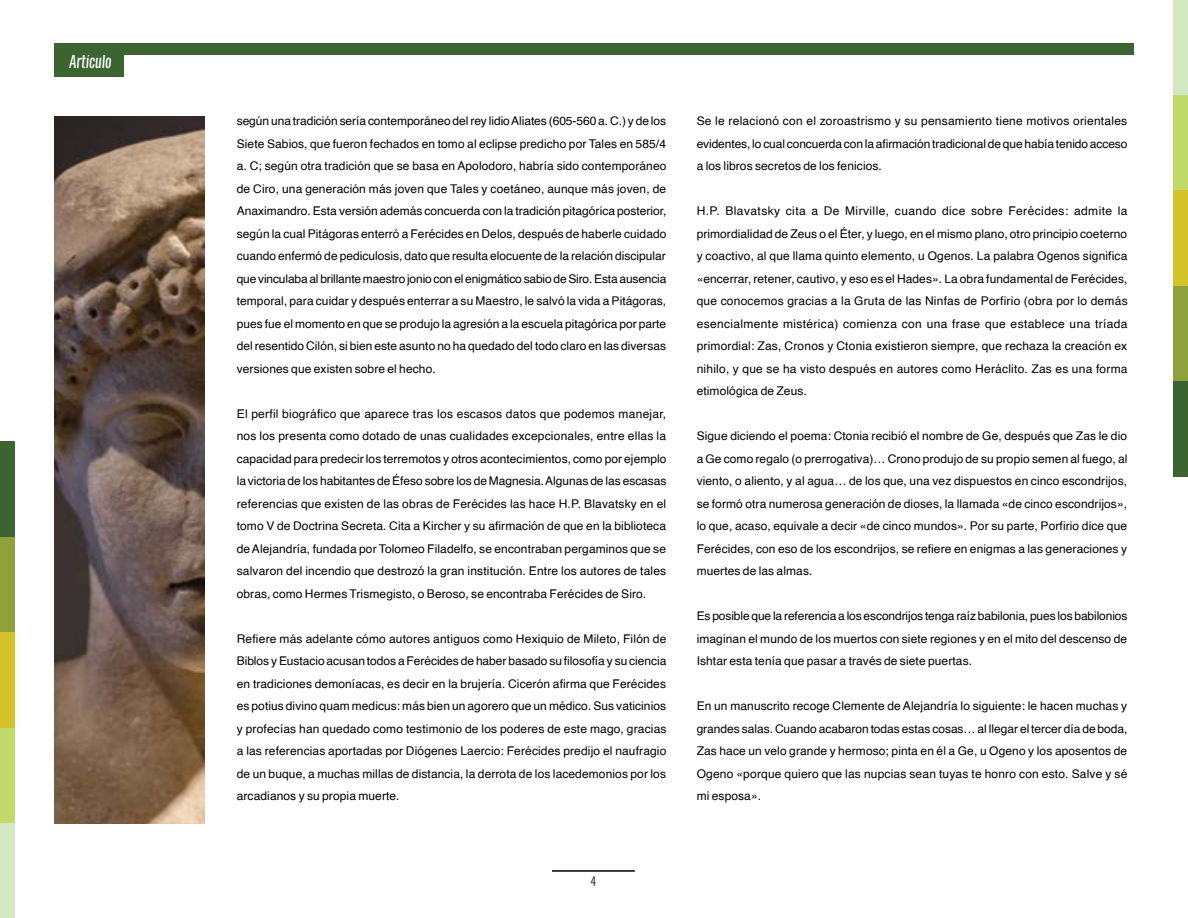
<style>
.page{position:relative;width:1188px;height:918px;background:#fff}
.page>*{position:absolute;margin:0;border:0;box-sizing:border-box;transform-origin:0 0}
.t1{font:italic 17.7px "Oswald";color:#fff;scale:.85 1}
.t2{font:12px/22.5px "Helvetica";letter-spacing:.01em;color:#000;text-align:justify}
.t3{font:300 12px "Oswald";color:#182329}
</style>
<div class="page">
<img style="left:54px;top:116px;width:151px;height:708px">
<div style="left:54px;top:55px;width:69px;height:22px;background:#3b6430"></div>
<div style="left:54px;top:43px;width:1080px;height:12px;background:#3b6430"></div>
<hr style="left:552px;top:870px;width:83px;height:2px;background:#000">
<div style="left:0;top:823px;width:15px;height:95px;background:#d2e8c3"></div>
<div style="left:0;top:727px;width:15px;height:96px;background:#c1da6a"></div>
<div style="left:0;top:632px;width:15px;height:95px;background:#d4c329"></div>
<div style="left:0;top:537px;width:15px;height:95px;background:#8ea13b"></div>
<div style="left:0;top:441px;width:15px;height:96px;background:#3b6430"></div>
<div style="left:1173px;top:0;width:15px;height:95px;background:#d2e8c3"></div>
<div style="left:1173px;top:95px;width:15px;height:96px;background:#c1da6a"></div>
<div style="left:1173px;top:191px;width:15px;height:95px;background:#d4c329"></div>
<div style="left:1173px;top:286px;width:15px;height:95px;background:#8ea13b"></div>
<div style="left:1173px;top:381px;width:15px;height:96px;background:#3b6430"></div>
<h1 class="t1" style="left:69px;top:48px;width:51px">Artículo</h1>
<p class="t2" style="left:237px;top:110px;width:431px">según una tradición sería contemporáneo del rey lidio Aliates (605-560 a. C.) y de los Siete Sabios, que fueron fechados en tomo al eclipse predicho por Tales en 585/4 a. C; según otra tradición que se basa en Apolodoro, habría sido contemporáneo de Ciro, una generación más joven que Tales y coetáneo, aunque más joven, de Anaximandro. Esta versión además concuerda con la tradición pitagórica posterior, según la cual Pitágoras enterró a Ferécides en Delos, después de haberle cuidado cuando enfermó de pediculosis, dato que resulta elocuente de la relación discipular que vinculaba al brillante maestro jonio con el enigmático sabio de Siro. Esta ausencia temporal, para cuidar y después enterrar a su Maestro, le salvó la vida a Pitágoras, pues fue el momento en que se produjo la agresión a la escuela pitagórica por parte del resentido Cilón, si bien este asunto no ha quedado del todo claro en las diversas versiones que existen sobre el hecho.</p>
<p class="t2" style="left:237px;top:403px;width:431px">El perfil biográfico que aparece tras los escasos datos que podemos manejar, nos los presenta como dotado de unas cualidades excepcionales, entre ellas la capacidad para predecir los terremotos y otros acontecimientos, como por ejemplo la victoria de los habitantes de Éfeso sobre los de Magnesia. Algunas de las escasas referencias que existen de las obras de Ferécides las hace H.P. Blavatsky en el tomo V de Doctrina Secreta. Cita a Kircher y su afirmación de que en la biblioteca de Alejandría, fundada por Tolomeo Filadelfo, se encontraban pergaminos que se salvaron del incendio que destrozó la gran institución. Entre los autores de tales obras, como Hermes Trismegisto, o Beroso, se encontraba Ferécides de Siro.</p>
<p class="t2" style="left:237px;top:628px;width:431px">Refiere más adelante cómo autores antiguos como Hexiquio de Mileto, Filón de Biblos y Eustacio acusan todos a Ferécides de haber basado su filosofía y su ciencia en tradiciones demoníacas, es decir en la brujería. Cicerón afirma que Ferécides es potius divino quam medicus: más bien un agorero que un médico. Sus vaticinios y profecías han quedado como testimonio de los poderes de este mago, gracias a las referencias aportadas por Diógenes Laercio: Ferécides predijo el naufragio de un buque, a muchas millas de distancia, la derrota de los lacedemonios por los arcadianos y su propia muerte.</p>
<p class="t3" style="left:590px;top:873px;width:7px">4</p>
<p class="t2" style="left:697px;top:110px;width:432px">Se le relacionó con el zoroastrismo y su pensamiento tiene motivos orientales evidentes, lo cual concuerda con la afirmación tradicional de que había tenido acceso a los libros secretos de los fenicios.</p>
<p class="t2" style="left:697px;top:200px;width:432px">H.P. Blavatsky cita a De Mirville, cuando dice sobre Ferécides: admite la primordialidad de Zeus o el Éter, y luego, en el mismo plano, otro principio coeterno y coactivo, al que llama quinto elemento, u Ogenos. La palabra Ogenos significa «encerrar, retener, cautivo, y eso es el Hades». La obra fundamental de Ferécides, que conocemos gracias a la Gruta de las Ninfas de Porfirio (obra por lo demás esencialmente mistérica) comienza con una frase que establece una tríada primordial: Zas, Cronos y Ctonia existieron siempre, que rechaza la creación ex nihilo, y que se ha visto después en autores como Heráclito. Zas es una forma etimológica de Zeus.</p>
<p class="t2" style="left:697px;top:425px;width:432px">Sigue diciendo el poema: Ctonia recibió el nombre de Ge, después que Zas le dio a Ge como regalo (o prerrogativa)… Crono produjo de su propio semen al fuego, al viento, o aliento, y al agua… de los que, una vez dispuestos en cinco escondrijos, se formó otra numerosa generación de dioses, la llamada «de cinco escondrijos», lo que, acaso, equivale a decir «de cinco mundos». Por su parte, Porfirio dice que Ferécides, con eso de los escondrijos, se refiere en enigmas a las generaciones y muertes de las almas.</p>
<p class="t2" style="left:697px;top:605px;width:432px">Es posible que la referencia a los escondrijos tenga raíz babilonia, pues los babilonios imaginan el mundo de los muertos con siete regiones y en el mito del descenso de Ishtar esta tenía que pasar a través de siete puertas.</p>
<p class="t2" style="left:697px;top:695px;width:432px">En un manuscrito recoge Clemente de Alejandría lo siguiente: le hacen muchas y grandes salas. Cuando acabaron todas estas cosas… al llegar el tercer día de boda, Zas hace un velo grande y hermoso; pinta en él a Ge, u Ogeno y los aposentos de Ogeno «porque quiero que las nupcias sean tuyas te honro con esto. Salve y sé mi esposa».</p>
</div>
